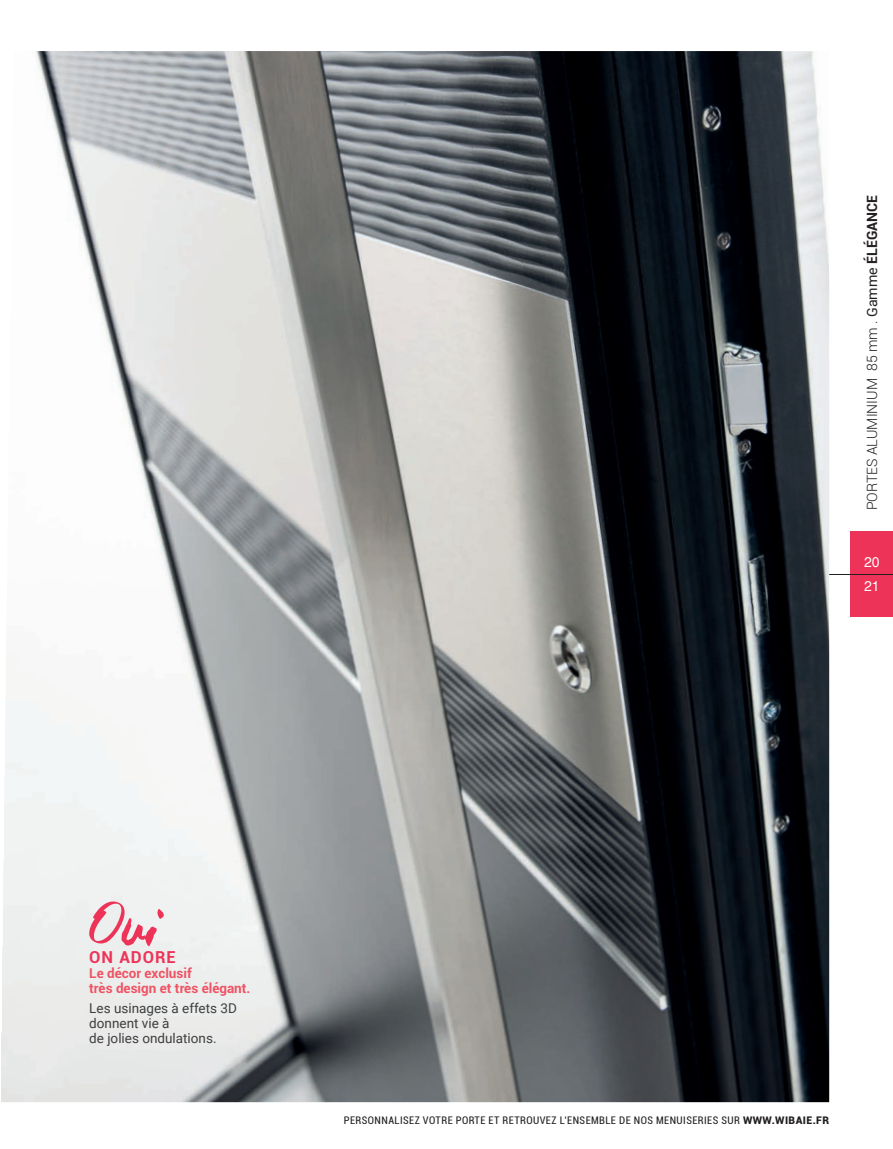
<style>
.page{position:relative;width:893px;height:1149px;background:#fff}
.page>*{position:absolute;margin:0;border:0;box-sizing:border-box;transform-origin:0 0}
.t1{font:60px "WC Mano Negra Bta";color:#ee3358}
.t2{font:700 16.5px "Roboto";letter-spacing:.06em;color:#ee3358}
.t3{font:300 14.1px "Roboto";color:#231f20}
.t4{font:14.1px "Nimbus San L";color:#fff}
.t5{font:13.5px/15px "Roboto";color:#3e3e3f}
.t6{font:700 13.5px/15px "Roboto";color:#ef5364}
.t7{font:condensed 10.5px "Roboto";letter-spacing:.04em;color:#231f20}
.s1{font-weight:400}
.s2{font-weight:700}
.s3{font-family:"Clauster"}
.s4{font-weight:900;font-stretch:normal}
</style>
<div class="page">
<img style="left:1px;top:51px;width:828px;height:1050px">
<div style="left:851px;top:531px;width:42px;height:43px;background:#ee3358"></div>
<div style="left:851px;top:574px;width:42px;height:43px;background:#ee3358"></div>
<hr style="left:829px;top:574px;width:64px;height:1px;background:#231f20">
<h3 class="t3" style="left:862px;top:510px;width:317px;rotate:-90deg">PORTES ALUMINIUM 85 mm . <span class="s1">Gamme</span> <span class="s2">ÉLÉGANCE</span></h3>
<h3 class="t4" style="left:864px;top:553px;width:17px">20</h3>
<h3 class="t4" style="left:864px;top:577px;width:17px">21</h3>
<h1 class="t1" style="left:89px;top:889px;width:72px"><span class="s3">O</span>ui</h1>
<h2 class="t2" style="left:89px;top:945px;width:88px">ON ADORE</h2>
<p class="t6" style="left:89px;top:965px;width:163px">Le décor exclusif<br>très design et très élégant.</p>
<p class="t5" style="left:89px;top:999px;width:149px">Les usinages à effets 3D donnent vie à<br>de jolies ondulations.</p>
<p class="t7" style="left:344px;top:1112px;width:487px">PERSONNALISEZ VOTRE PORTE ET RETROUVEZ L’ENSEMBLE DE NOS MENUISERIES SUR <span class="s4">WWW.WIBAIE.FR</span></p>
</div>
